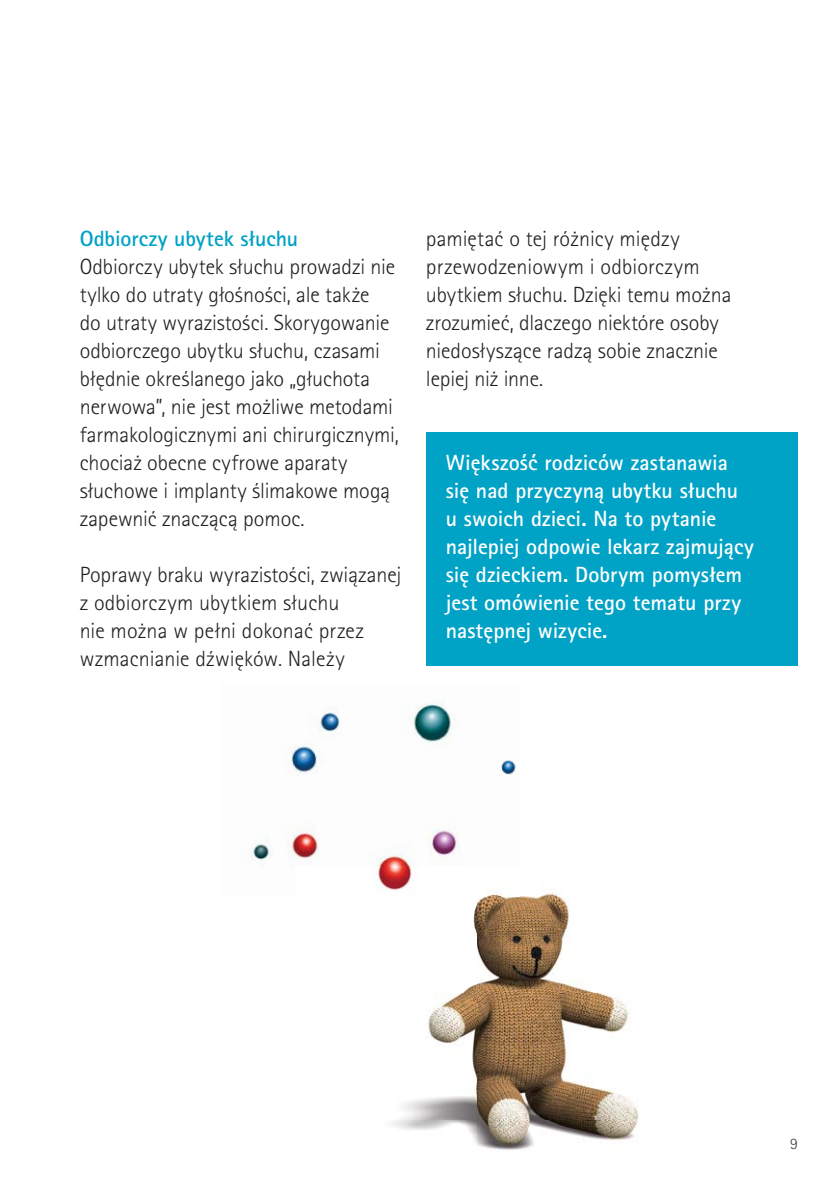
<style>
.page{position:relative;width:832px;height:1183px;background:#fff}
.page>*{position:absolute;margin:0;border:0;box-sizing:border-box;transform-origin:0 0}
.t1{font:300 22px/28px "Rotis Sans Serif Pro";color:#231f20}
.t2{font:700 22px/28px "Rotis Sans Serif Pro";letter-spacing:.005em;color:#fff}
.t3{font:700 22px "Rotis Sans Serif Pro";color:#00a2c5}
.t4{font:300 16px "Rotis Sans Serif Pro";color:#403e37}
</style>
<div class="page">
<div style="left:425px;top:433px;width:372px;height:232px;background:#00a2c5"></div>
<img style="left:392px;top:905px;width:85px;height:239px">
<img style="left:477px;top:893px;width:162px;height:257px">
<img style="left:288px;top:700px;width:162px;height:77px">
<img style="left:450px;top:715px;width:66px;height:60px">
<img style="left:252px;top:828px;width:208px;height:38px">
<img style="left:376px;top:866px;width:143px;height:30px">
<p class="t3" style="left:80px;top:230px;width:220px">Odbiorczy ubytek słuchu</p>
<p class="t1" style="left:80px;top:254px;width:320px">Odbiorczy ubytek słuchu prowadzi nie tylko do utraty głośności, ale także<br>do utraty wyrazistości. Skorygowanie odbiorczego ubytku słuchu, czasami błędnie określanego jako „głuchota nerwowa”, nie jest możliwe metodami farmakologicznymi ani chirurgicznymi, chociaż obecne cyfrowe aparaty słuchowe i implanty ślimakowe mogą zapewnić znaczącą pomoc.</p>
<p class="t1" style="left:80px;top:562px;width:323px">Poprawy braku wyrazistości, związanej z odbiorczym ubytkiem słuchu<br>nie można w pełni dokonać przez wzmacnianie dźwięków. Należy</p>
<p class="t1" style="left:425px;top:226px;width:307px">pamiętać o tej różnicy między przewodzeniowym i odbiorczym ubytkiem słuchu. Dzięki temu można zrozumieć, dlaczego niektóre osoby niedosłyszące radzą sobie znacznie lepiej niż inne.</p>
<p class="t2" style="left:445px;top:450px;width:309px">Większość rodziców zastanawia się nad przyczyną ubytku słuchu u swoich dzieci. Na to pytanie najlepiej odpowie lekarz zajmujący się dzieckiem. Dobrym pomysłem jest omówienie tego tematu przy następnej wizycie.</p>
<p class="t4" style="left:789px;top:1137px;width:9px">9</p>
</div>
